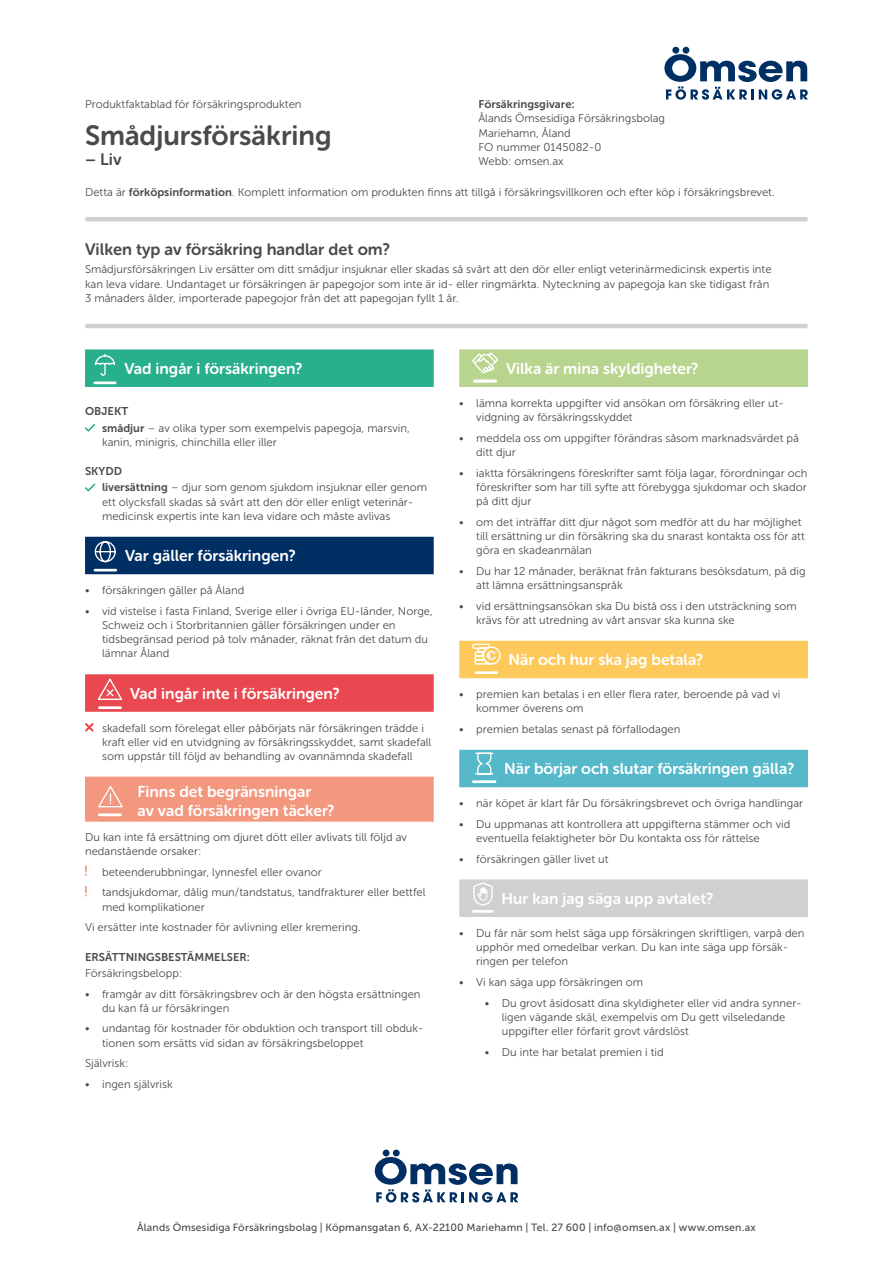
<style>
.page{position:relative;width:893px;height:1263px;background:#fff}
.page>*{position:absolute;margin:0;border:0;box-sizing:border-box;transform-origin:0 0}
.t1{font:27.75px "Museo Sans Rounded 700";color:#4a4a49}
.t2{font:16.5px "Museo Sans Rounded 700";color:#4a4a49}
.t3{font:15.75px/19.5px "Museo Sans Rounded 700";color:#fff}
.t4{font:11.25px/14.2px "Museo Sans 300";color:#4a4a49}
.t5{font:11.25px "Museo Sans 700";color:#4a4a49}
.t6{font:10.5px "Museo Sans 500";letter-spacing:.02em;color:#4a4a49}
.s1{font-family:"Museo Sans 700"}
.s2{font-family:"Museo Sans Rounded 500"}
</style>
<div class="page">
<div style="left:85px;top:349px;width:349px;height:38px;background:#28af8c"></div>
<div style="left:85px;top:537px;width:349px;height:37px;background:#002f63"></div>
<div style="left:85px;top:674px;width:349px;height:38px;background:#e94850"></div>
<div style="left:85px;top:777px;width:349px;height:45px;background:#f3977f"></div>
<hr style="left:95px;top:381px;width:20px;height:3px;background:#fff">
<svg style="left:94px;top:354px;width:22px;height:22px"></svg>
<svg style="left:85px;top:424px;width:10px;height:8px"></svg>
<svg style="left:85px;top:484px;width:10px;height:7px"></svg>
<hr style="left:95px;top:569px;width:21px;height:2px;background:#fff">
<svg style="left:94px;top:541px;width:22px;height:22px"></svg>
<hr style="left:99px;top:706px;width:22px;height:3px;background:#fff">
<svg style="left:97px;top:678px;width:26px;height:22px"></svg>
<svg style="left:85px;top:723px;width:9px;height:9px"></svg>
<hr style="left:99px;top:813px;width:22px;height:3px;background:#fff">
<svg style="left:98px;top:786px;width:25px;height:22px"></svg>
<svg style="left:85px;top:865px;width:2px;height:11px"></svg>
<svg style="left:85px;top:886px;width:2px;height:10px"></svg>
<div style="left:459px;top:349px;width:349px;height:38px;background:#b8d590"></div>
<div style="left:459px;top:641px;width:349px;height:37px;background:#fdc95b"></div>
<div style="left:459px;top:750px;width:349px;height:37px;background:#56b9ca"></div>
<div style="left:459px;top:879px;width:349px;height:38px;background:#d0d0d0"></div>
<svg style="left:474px;top:379px;width:21px;height:4px"></svg>
<svg style="left:472px;top:352px;width:27px;height:22px"></svg>
<hr style="left:476px;top:671px;width:21px;height:3px;background:#fff">
<svg style="left:472px;top:643px;width:29px;height:22px"></svg>
<hr style="left:473px;top:780px;width:22px;height:3px;background:#fff">
<svg style="left:475px;top:752px;width:19px;height:23px"></svg>
<hr style="left:473px;top:910px;width:19px;height:3px;background:#fff">
<svg style="left:473px;top:882px;width:20px;height:24px"></svg>
<div style="left:672px;top:47px;width:7px;height:7px;background:#002f63;border-radius:50%"></div>
<div style="left:683px;top:47px;width:6px;height:7px;background:#002f63;border-radius:50%"></div>
<svg style="left:664px;top:54px;width:144px;height:46px"></svg>
<hr style="left:87px;top:217px;width:719px;height:4px;background:#d0d0d0">
<hr style="left:87px;top:324px;width:719px;height:4px;background:#d0d0d0">
<div style="left:383px;top:1149px;width:6px;height:7px;background:#002f63;border-radius:50%"></div>
<div style="left:393px;top:1149px;width:7px;height:7px;background:#002f63;border-radius:50%"></div>
<svg style="left:375px;top:1157px;width:143px;height:45px"></svg>
<p class="t5" style="left:478px;top:98px;width:98px">Försäkringsgivare:</p>
<p class="t4" style="left:478px;top:111px;width:188px">Ålands Ömsesidiga Försäkringsbolag<br>Mariehamn, Åland<br>FO nummer 0145082- 0<br>Webb: omsen.ax</p>
<p class="t4" style="left:85px;top:97px;width:218px">Produktfaktablad för försäkringsprodukten</p>
<h1 class="t1" style="left:85px;top:120px;width:248px">Smådjursförsäkring</h1>
<h2 class="t2" style="left:85px;top:150px;width:38px">– Liv</h2>
<p class="t4" style="left:85px;top:185px;width:691px">Detta är <span class="s1">förköpsinformation</span>. Komplett information om produkten finns att tillgå i försäkringsvillkoren och efter köp i försäkringsbrevet.</p>
<h2 class="t2" style="left:85px;top:240px;width:307px">Vilken typ av försäkring handlar det om?</h2>
<p class="t4" style="left:85px;top:262px;width:688px">Smådjursförsäkringen Liv ersätter om ditt smådjur insjuknar eller skadas så svårt att den dör eller enligt veterinärmedicinsk expertis inte kan leva vidare. Undantaget ur försäkringen är papegojor som inte är id- eller ringmärkta. Nyteckning av papegoja kan ske tidigast från<br>3 månaders ålder, importerade papegojor från det att papegojan fyllt 1 år.</p>
<h3 class="t3" style="left:124px;top:359px;width:180px">Vad ingår i försäkringen?</h3>
<p class="t5" style="left:85px;top:405px;width:45px">OBJEKT</p>
<p class="t4" style="left:102px;top:421px;width:309px"><span class="s1">smådjur</span> – av olika typer som exempelvis papegoja, marsvin, kanin, minigris, chinchilla eller iller</p>
<p class="t5" style="left:85px;top:465px;width:38px">SKYDD</p>
<p class="t4" style="left:102px;top:480px;width:327px"><span class="s1">liversättning</span> – djur som genom sjukdom insjuknar eller genom ett olycksfall skadas så svårt att den dör eller enligt veterinär&shy;medicinsk expertis inte kan leva vidare och måste avlivas</p>
<h3 class="t3" style="left:125px;top:546px;width:172px">Var gäller försäkringen?</h3>
<p class="t4" style="left:85px;top:583px;width:161px">• försäkringen gäller på Åland</p>
<p class="t4" style="left:102px;top:604px;width:332px;text-indent:-17px">• vid vistelse i fasta Finland, Sverige eller i övriga EU- länder, Norge, Schweiz och i Storbritannien gäller försäkringen under en tidsbegränsad period på tolv månader, räknat från det datum du lämnar Åland</p>
<h3 class="t3" style="left:130px;top:683px;width:211px">Vad ingår inte i försäkringen?</h3>
<p class="t4" style="left:102px;top:721px;width:331px">skadefall som förelegat eller påbörjats när försäkringen trädde i kraft eller vid en utvidgning av försäkringsskyddet, samt skadefall som uppstår till följd av behandling av ovannämnda skadefall</p>
<h3 class="t3" style="left:138px;top:781px;width:199px">Finns det begränsningar<br>av vad försäkringen täcker?</h3>
<p class="t4" style="left:85px;top:830px;width:323px">Du kan inte få ersättning om djuret dött eller avlivats till följd av nedanstående orsaker:</p>
<p class="t4" style="left:102px;top:862px;width:325px;line-height:20.7px">beteenderubbningar, lynnesfel eller ovanor<br>tandsjukdomar, dålig mun/tandstatus, tandfrakturer eller bettfel</p>
<p class="t4" style="left:85px;top:896px;width:277px;line-height:20.7px;text-indent:17px">med komplikationer<br>Vi ersätter inte kostnader för avlivning eller kremering.</p>
<p class="t5" style="left:85px;top:950px;width:167px">ERSÄTTNINGSBESTÄMMELSER:</p>
<p class="t4" style="left:85px;top:966px;width:99px">Försäkringsbelopp:</p>
<p class="t4" style="left:102px;top:986px;width:320px;text-indent:-17px">• framgår av ditt försäkringsbrev och är den högsta ersättningen du kan få ur försäkringen</p>
<p class="t4" style="left:102px;top:1021px;width:323px;text-indent:-17px">• undantag för kostnader för obduktion och transport till obduk&shy;tionen som ersätts vid sidan av försäkringsbeloppet</p>
<p class="t4" style="left:85px;top:1056px;width:45px">Självrisk:</p>
<p class="t4" style="left:85px;top:1077px;width:89px">• ingen självrisk</p>
<h3 class="t3" style="left:506px;top:359px;width:194px">Vilka är mina skyldigheter?</h3>
<p class="t4" style="left:476px;top:396px;width:309px;text-indent:-17px">• lämna korrekta uppgifter vid ansökan om försäkring eller ut&shy;vidgning av försäkringsskyddet</p>
<p class="t4" style="left:476px;top:431px;width:324px;text-indent:-17px">• meddela oss om uppgifter förändras såsom marknadsvärdet på ditt djur</p>
<p class="t4" style="left:476px;top:466px;width:333px;text-align:justify;text-indent:-17px">• iaktta försäkringens föreskrifter samt följa lagar, förordningar och föreskrifter som har till syfte att förebygga sjukdomar och skador på ditt djur</p>
<p class="t4" style="left:476px;top:515px;width:330px;text-indent:-17px">• om det inträffar ditt djur något som medför att du har möjlighet till ersättning ur din försäkring ska du snarast kontakta oss för att göra en skadeanmälan</p>
<p class="t4" style="left:476px;top:564px;width:331px;text-indent:-17px">• Du har 12 månader, beräknat från fakturans besöksdatum, på dig att lämna ersättningsanspråk</p>
<p class="t4" style="left:476px;top:599px;width:322px;text-indent:-17px">• vid ersättningsansökan ska Du bistå oss i den utsträckning som krävs för att utredning av vårt ansvar ska kunna ske</p>
<h3 class="t3" style="left:508px;top:650px;width:196px">När och hur ska jag betala?</h3>
<p class="t4" style="left:476px;top:687px;width:306px;text-indent:-17px">• premien kan betalas i en eller flera rater, beroende på vad vi kommer överens om</p>
<p class="t4" style="left:459px;top:722px;width:223px">• premien betalas senast på förfallodagen</p>
<h3 class="t3" style="left:504px;top:759px;width:292px">När börjar och slutar försäkringen gälla?</h3>
<p class="t4" style="left:459px;top:796px;width:345px">• när köpet är klart får Du försäkringsbrevet och övriga handlingar</p>
<p class="t4" style="left:476px;top:817px;width:316px;text-indent:-17px">• Du uppmanas att kontrollera att uppgifterna stämmer och vid eventuella felaktigheter bör Du kontakta oss för rättelse</p>
<p class="t4" style="left:459px;top:852px;width:151px">• försäkringen gäller livet ut</p>
<h3 class="t3" style="left:502px;top:888px;width:213px">Hur kan jag säga upp avtalet?</h3>
<p class="t4" style="left:476px;top:926px;width:330px;text-indent:-17px">• Du får när som helst säga upp försäkringen skriftligen, varpå den upphör med omedelbar verkan. Du kan inte säga upp försäk&shy;ringen per telefon</p>
<p class="t4" style="left:459px;top:975px;width:186px">• Vi kan säga upp försäkringen om</p>
<p class="t4" style="left:502px;top:995px;width:301px;text-indent:-17px">• Du grovt åsidosatt dina skyldigheter eller vid andra synner&shy;ligen vägande skäl, exempelvis om Du gett vilseledande uppgifter eller förfarit grovt vårdslöst</p>
<p class="t4" style="left:485px;top:1045px;width:180px">• Du inte har betalat premien i tid</p>
<p class="t6" style="left:137px;top:1221px;width:620px"><span class="s2">Ålands Ömsesidiga Försäkringsbolag</span> | Köpmansgatan 6, AX-22100 Mariehamn | Tel. 27 600 | info@omsen.ax | www.omsen.ax</p>
</div>
